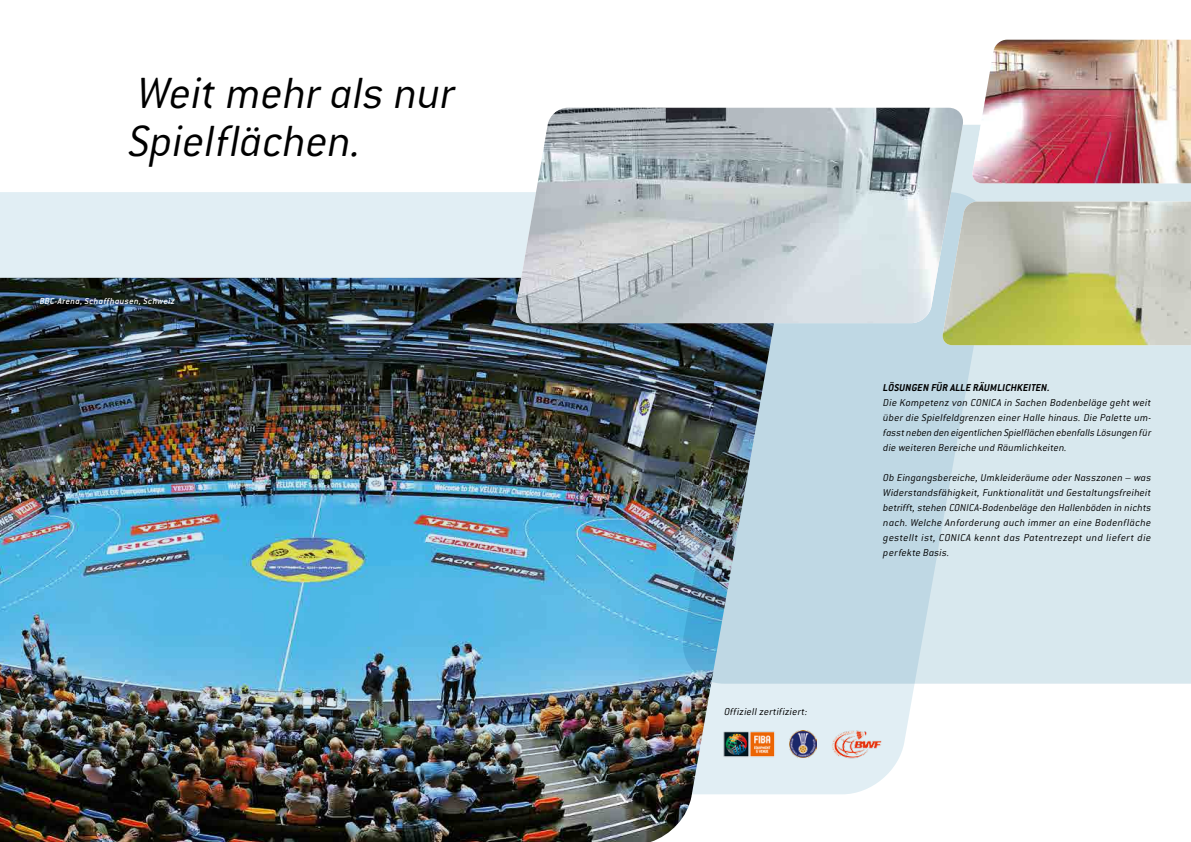
<style>
.page{position:relative;width:1191px;height:842px;background:#fff}
.page>*{position:absolute;margin:0;border:0;box-sizing:border-box;transform-origin:0 0}
.t1{font:italic 300 48px/48px "CONICA Conduit ITC";color:#000}
.t2{font:italic 300 11px/15px "CONICA Conduit ITC";letter-spacing:.02em;color:#000;text-align:justify}
.t3{font:italic 700 11px "CONICA Conduit ITC";letter-spacing:.015em;color:#000}
.t4{font:italic 500 9.5px "CONICA Conduit ITC";letter-spacing:.04em;color:#fff}
</style>
<div class="page">
<img style="left:0;top:794px;width:775px;height:48px">
<img style="left:0;top:192px;width:915px;height:602px">
<svg style="left:682px;top:125px;width:509px;height:559px;background:#bcd1da"></svg>
<img style="left:972px;top:40px;width:219px;height:143px">
<img style="left:941px;top:202px;width:250px;height:143px">
<img style="left:516px;top:108px;width:447px;height:215px">
<img style="left:722px;top:730px;width:54px;height:28px">
<img style="left:789px;top:730px;width:28px;height:28px">
<img style="left:830px;top:731px;width:53px;height:28px">
<h1 class="t1" style="left:129px;top:69px;width:328px">Weit mehr als nur<br>Spielflächen.</h1>
<p class="t4" style="left:40px;top:295px;width:137px">BBC-Arena, Schaffhausen, Schweiz</p>
<p class="t2" style="left:724px;top:704px;width:84px">Offiziell zertifiziert:</p>
<p class="t3" style="left:883px;top:381px;width:168px">LÖSUNGEN FÜR ALLE RÄUMLICHKEITEN.</p>
<p class="t2" style="left:883px;top:395px;width:269px">Die Kompetenz von CONICA in Sachen Bodenbeläge geht weit über die Spielfeldgrenzen einer Halle hinaus. Die Palette um&shy;fasst neben den eigentlichen Spielflächen ebenfalls Lösungen für die weiteren Bereiche und Räumlichkeiten.</p>
<p class="t2" style="left:883px;top:470px;width:269px">Ob Eingangsbereiche, Umkleideräume oder Nasszonen – was Widerstandsfähigkeit, Funktionalität und Gestaltungsfreiheit betrifft, stehen CONICA-Bodenbeläge den Hallenböden in nichts nach. Welche Anforderung auch immer an eine Bodenfläche gestellt ist, CONICA kennt das Patentrezept und liefert die perfekte Basis.</p>
</div>
